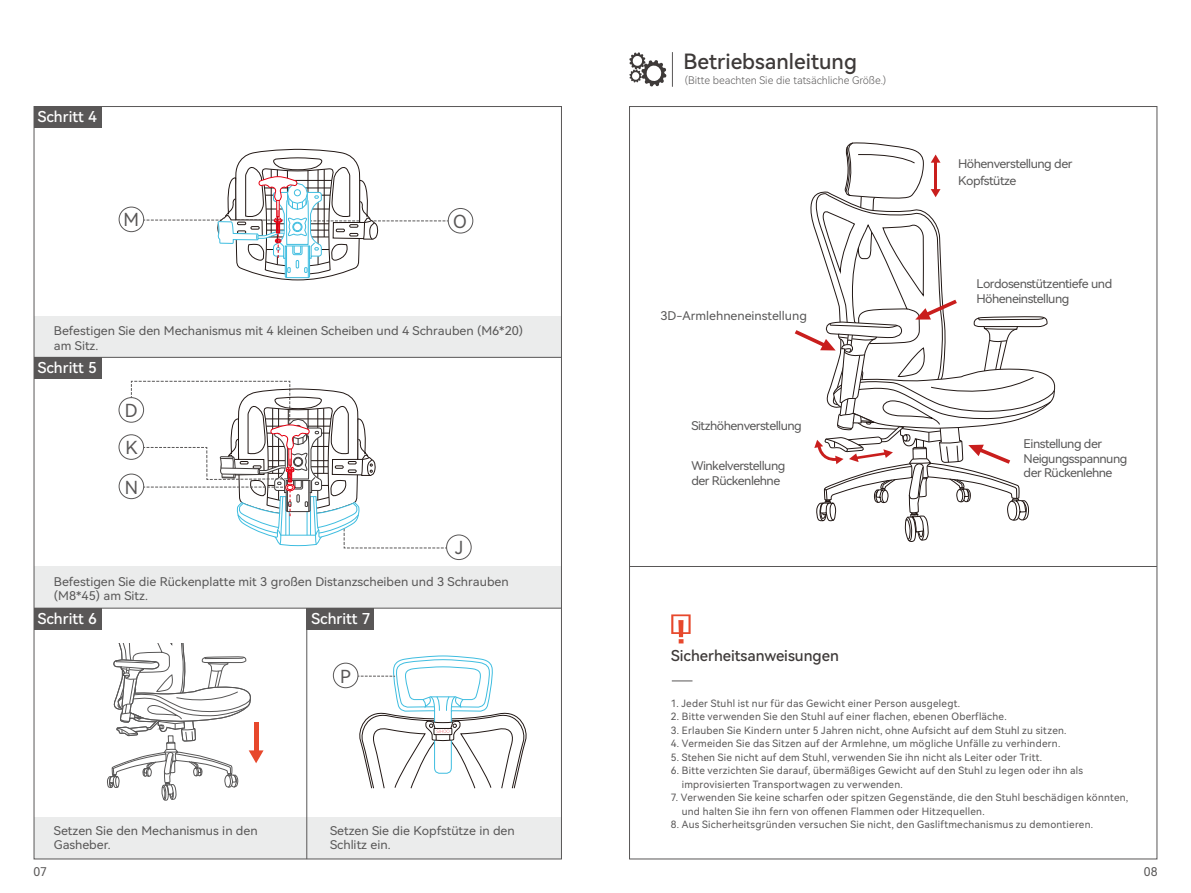
<style>
.page{position:relative;width:1191px;height:893px;background:#fff}
.page>*{position:absolute;margin:0;border:0;box-sizing:border-box;transform-origin:0 0}
.t1{font:21px "Harmony OS Sans SC Medium";color:#3e3a39}
.t2{font:18px/37.2px "Harmony OS Sans SC";color:#595757}
.t3{font:15px "Harmony OS Sans SC Medium";color:#fff}
.t4{font:15px "Harmony OS Sans SC Medium";color:#3e3a39}
.t5{font:12px/14.4px "Harmony OS Sans SC";color:#585757;scale:1.04 1}
.t6{font:12px/14.4px "Harmony OS Sans SC";letter-spacing:-.04em;color:#585757;scale:1.04 1}
.t7{font:12px "Harmony OS Sans SC";color:#595757}
.t8{font:10.5px "Harmony OS Sans SC Light";color:#595757}
.t9{font:10.05px/13.5px "Harmony OS Sans SC";letter-spacing:.025em;color:#595757}
</style>
<div class="page">
<hr style="left:629px;top:566px;width:528px;height:1px;background:#595757">
<div style="left:34px;top:566px;width:527px;height:42px;background:#ebecec"></div>
<div style="left:34px;top:316px;width:527px;height:41px;background:#ebecec"></div>
<hr style="left:34px;top:357px;width:527px;height:1px;background:#595757">
<hr style="left:34px;top:608px;width:527px;height:1px;background:#595757">
<div style="left:34px;top:817px;width:527px;height:42px;background:#ebecec"></div>
<div style="left:34px;top:107px;width:67px;height:21px;background:#595757"></div>
<div style="left:34px;top:357px;width:67px;height:22px;background:#595757"></div>
<div style="left:34px;top:608px;width:67px;height:22px;background:#595757"></div>
<div style="left:448px;top:208px;width:25px;height:25px;border:1px solid #595757;border-radius:50%"></div>
<div style="left:119px;top:207px;width:25px;height:25px;border:1px solid #595757;border-radius:50%"></div>
<div style="left:119px;top:474px;width:25px;height:25px;border:1px solid #595757;border-radius:50%"></div>
<div style="left:119px;top:397px;width:25px;height:25px;border:1px solid #595757;border-radius:50%"></div>
<div style="left:119px;top:434px;width:25px;height:26px;border:1px solid #595757;border-radius:50%"></div>
<div style="left:446px;top:535px;width:25px;height:25px;border:1px solid #595757;border-radius:50%"></div>
<svg style="left:144px;top:148px;width:304px;height:132px"></svg>
<svg style="left:794px;top:142px;width:262px;height:400px"></svg>
<svg style="left:131px;top:381px;width:315px;height:168px"></svg>
<hr style="left:672px;top:52px;width:1px;height:35px;background:#595757">
<svg style="left:629px;top:52px;width:37px;height:35px"></svg>
<svg style="left:671px;top:614px;width:19px;height:29px"></svg>
<svg style="left:672px;top:681px;width:20px;height:1px"></svg>
<hr style="left:306px;top:608px;width:1px;height:251px;background:#595757">
<div style="left:307px;top:608px;width:67px;height:22px;background:#595757"></div>
<svg style="left:107px;top:644px;width:156px;height:157px"></svg>
<div style="left:333px;top:663px;width:25px;height:25px;border:1px solid #595757;border-radius:50%"></div>
<svg style="left:357px;top:656px;width:170px;height:133px"></svg>
<h3 class="t3" style="left:38px;top:106px;width:60px">Schritt 4</h3>
<h2 class="t2" style="left:123px;top:200px;width:17px">M</h2>
<h2 class="t2" style="left:453px;top:202px;width:15px">O</h2>
<p class="t5" style="left:54px;top:323px;width:453px">Befestigen Sie den Mechanismus mit 4 kleinen Scheiben und 4 Schrauben (M6*20) am Sitz.</p>
<h3 class="t3" style="left:38px;top:358px;width:60px">Schritt 5</h3>
<h2 class="t2" style="left:125px;top:391px;width:14px">D<br>K</h2>
<h2 class="t2" style="left:125px;top:468px;width:15px">N</h2>
<h2 class="t2" style="left:455px;top:528px;width:10px">J</h2>
<p class="t5" style="left:54px;top:574px;width:439px">Befestigen Sie die Rückenplatte mit 3 großen Distanzscheiben und 3 Schrauben (M8*45) am Sitz.</p>
<h3 class="t3" style="left:38px;top:608px;width:60px">Schritt 6</h3>
<h3 class="t3" style="left:311px;top:609px;width:60px">Schritt 7</h3>
<h2 class="t2" style="left:340px;top:657px;width:12px">P</h2>
<p class="t5" style="left:54px;top:823px;width:197px">Setzen Sie den Mechanismus in den<br>Gasheber.</p>
<p class="t5" style="left:330px;top:823px;width:179px">Setzen Sie die Kopfstütze in den<br>Schlitz ein.</p>
<h1 class="t1" style="left:683px;top:46px;width:175px">Betriebsanleitung</h1>
<p class="t8" style="left:685px;top:73px;width:203px">(Bitte beachten Sie die tatsächliche Größe.)</p>
<p class="t5" style="left:660px;top:308px;width:142px">3D-Armlehneneinstellung</p>
<p class="t6" style="left:691px;top:418px;width:108px">Sitzhöhenverstellung</p>
<p class="t6" style="left:691px;top:459px;width:92px">Winkelverstellung der Rückenlehne</p>
<p class="t6" style="left:958px;top:154px;width:111px;line-height:17.4px">Höhenverstellung der<br>Kopfstütze</p>
<p class="t6" style="left:976px;top:276px;width:132px;line-height:15px">Lordosenstützentiefe und<br>Höheneinstellung</p>
<p class="t6" style="left:1023px;top:436px;width:101px">Einstellung der<br>Neigungsspannung der Rückenlehne</p>
<h3 class="t4" style="left:671px;top:646px;width:169px">Sicherheitsanweisungen</h3>
<p class="t9" style="left:671px;top:696px;width:291px">1. Jeder Stuhl ist nur für das Gewicht einer Person ausgelegt.</p>
<p class="t9" style="left:671px;top:709px;width:337px">2. Bitte verwenden Sie den Stuhl auf einer flachen, ebenen Oberfläche.</p>
<p class="t9" style="left:671px;top:723px;width:397px">3. Erlauben Sie Kindern unter 5 Jahren nicht, ohne Aufsicht auf dem Stuhl zu sitzen.</p>
<p class="t9" style="left:671px;top:736px;width:391px">4. Vermeiden Sie das Sitzen auf der Armlehne, um mögliche Unfälle zu verhindern.</p>
<p class="t9" style="left:671px;top:750px;width:373px">5. Stehen Sie nicht auf dem Stuhl, verwenden Sie ihn nicht als Leiter oder Tritt.</p>
<p class="t9" style="left:681px;top:763px;width:403px;text-indent:-11px">6. Bitte verzichten Sie darauf, übermäßiges Gewicht auf den Stuhl zu legen oder ihn als improvisierten Transportwagen zu verwenden.</p>
<p class="t9" style="left:681px;top:790px;width:448px;text-indent:-11px">7. Verwenden Sie keine scharfen oder spitzen Gegenstände, die den Stuhl beschädigen könnten, und halten Sie ihn fern von offenen Flammen oder Hitzequellen.</p>
<p class="t9" style="left:671px;top:817px;width:424px">8. Aus Sicherheitsgründen versuchen Sie nicht, den Gasliftmechanismus zu demontieren.</p>
<p class="t7" style="left:33px;top:863px;width:15px">07</p>
<p class="t7" style="left:1143px;top:863px;width:15px">08</p>
</div>
